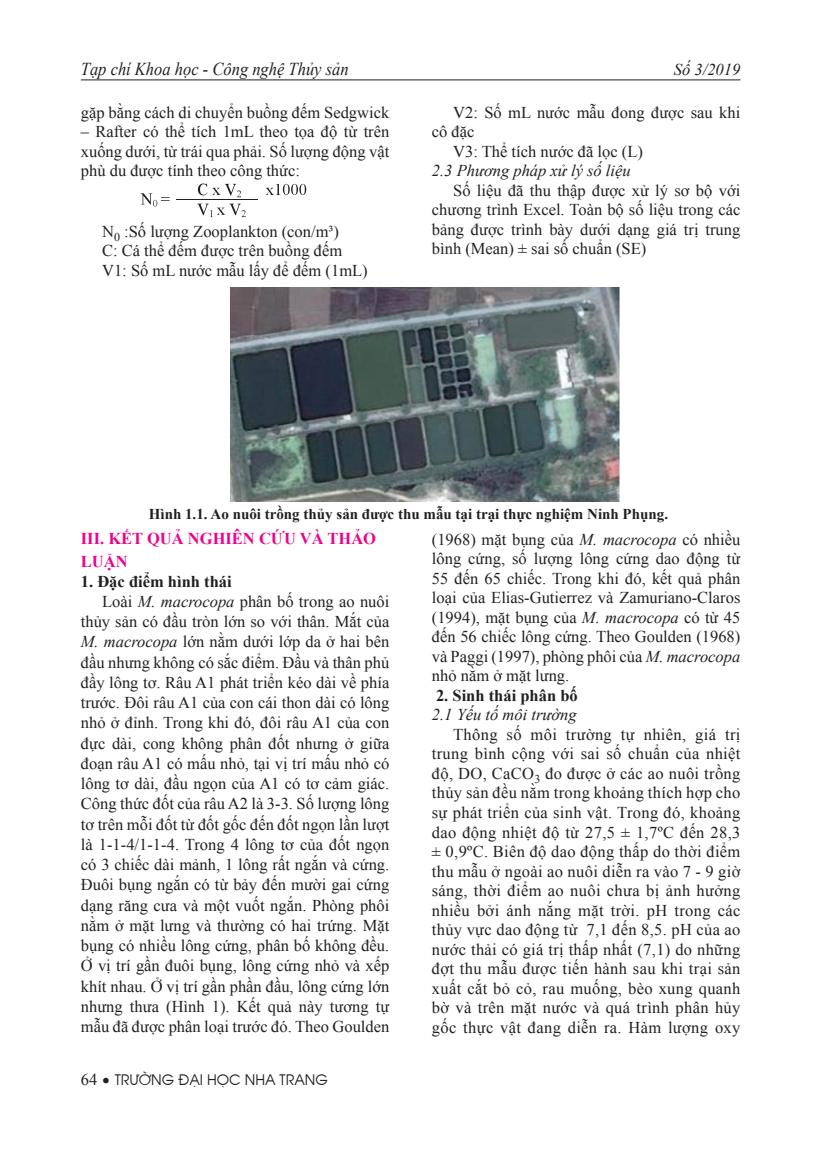
<style>
.page{position:relative;width:817px;height:1157px;background:#fff}
.page>*{position:absolute;margin:0;border:0;box-sizing:border-box;transform-origin:0 0}
.t1{font:italic 18.15px "Times New Roman";color:#231f20;scale:.91 1}
.t2{font:16.5px/19.5px "Times New Roman";color:#231f20;text-align:justify}
.t3{font:italic 16.5px "Times New Roman";color:#231f20}
.t4{font:700 16.5px "Times New Roman";color:#231f20}
.t5{font:700 16.5px/22.5px "Times New Roman";color:#ed028c}
.t6{font:700 15px "Times New Roman";color:#231f20}
.t7{font:14.25px "Avant Garde";color:#231f20}
.s1{font-style:italic}
.s2{font-family:"Times New Roman";font-size:16.5px}
.s3{font-size:15px}
</style>
<div class="page">
<hr style="left:81px;top:79px;width:659px;height:1px;background:#231f20">
<img style="left:230px;top:288px;width:389px;height:213px">
<svg style="left:140px;top:193px;width:29px;height:14px"></svg>
<svg style="left:198px;top:183px;width:43px;height:14px"></svg>
<svg style="left:265px;top:184px;width:41px;height:11px"></svg>
<svg style="left:197px;top:204px;width:49px;height:13px"></svg>
<hr style="left:176px;top:199px;width:81px;height:1px;background:#231f20">
<p class="t1" style="left:81px;top:57px;width:296px">Tạp chí Khoa học - Công nghệ Thủy sản</p>
<p class="t3" style="left:673px;top:58px;width:68px">Số 3/2019</p>
<p class="t2" style="left:81px;top:102px;width:310px">gặp bằng cách di chuyển buồng đếm Sedgwick</p>
<p class="t2" style="left:81px;top:122px;width:310px">– Rafter có thể tích 1mL theo tọa độ từ trên xuống dưới, từ trái qua phải. Số lượng động vật phù du được tính theo công thức:</p>
<p class="t2" style="left:102px;top:221px;width:267px;text-align:left">N<sub>0</sub> :Số lượng Zooplankton (con/m³)<br>C: Cá thể đếm được trên buồng đếm<br>V1: Số mL nước mẫu lấy để đếm (1mL)</p>
<p class="t2" style="left:453px;top:102px;width:289px">V2: Số mL nước mẫu đong được sau khi</p>
<p class="t2" style="left:432px;top:122px;width:44px">cô đặc</p>
<p class="t2" style="left:453px;top:141px;width:191px">V3: Thể tích nước đã lọc (L)</p>
<p class="t3" style="left:432px;top:159px;width:200px">2.3 Phương pháp xử lý số liệu</p>
<p class="t2" style="left:432px;top:180px;width:310px;text-indent:21px">Số liệu đã thu thập được xử lý sơ bộ với chương trình Excel. Toàn bộ số liệu trong các bảng được trình bày dưới dạng giá trị trung bình (Mean) ± sai số chuẩn (SE)</p>
<p class="t6" style="left:149px;top:504px;width:520px">Hình 1.1. Ao nuôi trồng thủy sản được thu mẫu tại trại thực nghiệm Ninh Phụng.</p>
<p class="t5" style="left:81px;top:527px;width:297px">III. KẾT QUẢ NGHIÊN CỨU VÀ THẢO<br>LUẬN</p>
<p class="t4" style="left:81px;top:570px;width:152px">1. Đặc điểm hình thái</p>
<p class="t2" style="left:102px;top:591px;width:289px">Loài <span class="s1">M. macrocopa</span> phân bố trong ao nuôi</p>
<p class="t2" style="left:81px;top:611px;width:310px">thủy sản có đầu tròn lớn so với thân. Mắt của</p>
<p class="t2" style="left:81px;top:632px;width:310px"><span class="s1">M. macrocopa</span> lớn nằm dưới lớp da ở hai bên</p>
<p class="t2" style="left:81px;top:652px;width:310px">đầu nhưng không có sắc điểm. Đầu và thân phủ</p>
<p class="t2" style="left:81px;top:672px;width:310px">đầy lông tơ. Râu A1 phát triển kéo dài về phía</p>
<p class="t2" style="left:81px;top:692px;width:310px">trước. Đôi râu A1 của con cái thon dài có lông</p>
<p class="t2" style="left:81px;top:713px;width:310px">nhỏ ở đỉnh. Trong khi đó, đôi râu A1 của con</p>
<p class="t2" style="left:81px;top:733px;width:310px">đực dài, cong không phân đốt nhưng ở giữa</p>
<p class="t2" style="left:81px;top:753px;width:310px">đoạn râu A1 có mấu nhỏ, tại vị trí mấu nhỏ có</p>
<p class="t2" style="left:81px;top:773px;width:310px">lông tơ dài, đầu ngọn của A1 có tơ cảm giác.</p>
<p class="t2" style="left:81px;top:794px;width:310px">Công thức đốt của râu A2 là 3-3. Số lượng lông</p>
<p class="t2" style="left:81px;top:814px;width:310px">tơ trên mỗi đốt từ đốt gốc đến đốt ngọn lần lượt</p>
<p class="t2" style="left:81px;top:834px;width:310px">là 1-1-4/1-1-4. Trong 4 lông tơ của đốt ngọn</p>
<p class="t2" style="left:81px;top:854px;width:310px">có 3 chiếc dài mảnh, 1 lông rất ngắn và cứng.</p>
<p class="t2" style="left:81px;top:875px;width:310px">Đuôi bụng ngắn có từ bảy đến mười gai cứng</p>
<p class="t2" style="left:81px;top:895px;width:310px">dạng răng cưa và một vuốt ngắn. Phòng phôi</p>
<p class="t2" style="left:81px;top:915px;width:310px">nằm ở mặt lưng và thường có hai trứng. Mặt</p>
<p class="t2" style="left:81px;top:935px;width:310px">bụng có nhiều lông cứng, phân bố không đều.</p>
<p class="t2" style="left:81px;top:956px;width:310px">Ở vị trí gần đuôi bụng, lông cứng nhỏ và xếp</p>
<p class="t2" style="left:81px;top:976px;width:310px">khít nhau. Ở vị trí gần phần đầu, lông cứng lớn</p>
<p class="t2" style="left:81px;top:996px;width:310px">nhưng thưa (Hình 1). Kết quả này tương tự</p>
<p class="t2" style="left:81px;top:1016px;width:310px">mẫu đã được phân loại trước đó. Theo Goulden</p>
<p class="t7" style="left:81px;top:1069px;width:248px"><span class="s2">64</span> <span class="s3">•</span> TRƯỜNG ĐẠI HỌC NHA TRANG</p>
<p class="t2" style="left:432px;top:529px;width:310px">(1968) mặt bụng của <span class="s1">M. macrocopa</span> có nhiều lông cứng, số lượng lông cứng dao động từ 55 đến 65 chiếc. Trong khi đó, kết quả phân loại của Elias-Gutierrez và Zamuriano-Claros (1994), mặt bụng của <span class="s1">M. macrocopa</span> có từ 45 đến 56 chiếc lông cứng. Theo Goulden (1968) và Paggi (1997), phòng phôi của <span class="s1">M. macrocopa </span>nhỏ nằm ở mặt lưng.</p>
<p class="t4" style="left:436px;top:684px;width:143px">2. Sinh thái phân bố</p>
<p class="t3" style="left:432px;top:703px;width:146px">2.1 Yếu tố môi trường</p>
<p class="t2" style="left:432px;top:724px;width:310px;text-indent:21px">Thông số môi trường tự nhiên, giá trị trung bình cộng với sai số chuẩn của nhiệt độ, DO, CaCO<sub>3</sub> đo được ở các ao nuôi trồng thủy sản đều nằm trong khoảng thích hợp cho sự phát triển của sinh vật. Trong đó, khoảng dao động nhiệt độ từ 27,5 ± 1,7ºC đến 28,3 ± 0,9ºC. Biên độ dao động thấp do thời điểm thu mẫu ở ngoài ao nuôi diễn ra vào 7 - 9 giờ sáng, thời điểm ao nuôi chưa bị ảnh hưởng nhiều bởi ánh nắng mặt trời. pH trong các thủy vực dao động từ 7,1 đến 8,5. pH của ao nước thải có giá trị thấp nhất (7,1) do những đợt thu mẫu được tiến hành sau khi trại sản xuất cắt bỏ cỏ, rau muống, bèo xung quanh bờ và trên mặt nước và quá trình phân hủy gốc thực vật đang diễn ra. Hàm lượng oxy</p>
</div>
